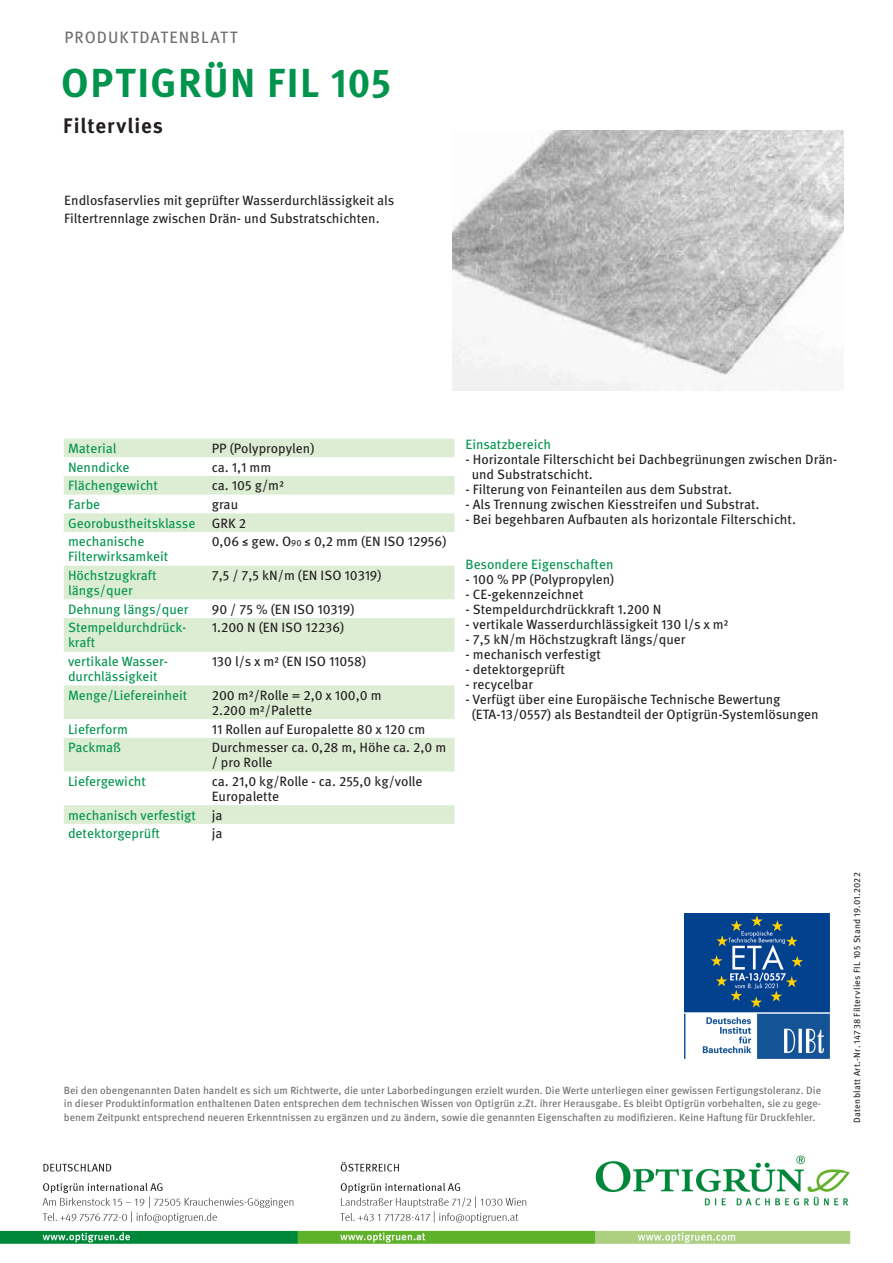
<style>
.page{position:relative;width:893px;height:1263px;background:#fff}
.page>*{position:absolute;margin:0;border:0;box-sizing:border-box;transform-origin:0 0}
.Titel_Headline_Versa{font:700 40.5px "Meta Pro";letter-spacing:.035em;color:#00944d}
.t1{font:700 21px "Meta Pro";letter-spacing:.05em;color:#231f20}
.t2{font:16.5px "Meta Pro";letter-spacing:.065em;color:#6c6d70}
.t3{font:13.5px/15px "Meta Pro";color:#231f20}
.t4{font:13.5px/15px "Meta Pro";color:#00944d}
.t5{font:10.5px/13.5px "Meta Pro";color:#6c6d70;text-align:justify}
.fliesstext_book{font:9px "Meta Pro";letter-spacing:.035em;color:#231f20}
.s1{font-size:9px}
</style>
<div class="page">
<svg style="left:64px;top:439px;width:390px;height:385px;fill:#ddedd4"></svg>
<img style="left:452px;top:130px;width:391px;height:260px">
<img style="left:0;top:1155px;width:851px;height:89px">
<img style="left:684px;top:913px;width:145px;height:145px">
<p class="t2" style="left:64px;top:26px;width:175px">PRODUKTDATENBLATT</p>
<p class="Titel_Headline_Versa" style="left:61px;top:57px;width:331px">OPTIGRÜN FIL 105</p>
<p class="t1" style="left:63px;top:112px;width:101px">Filtervlies</p>
<p class="t3" style="left:64px;top:193px;width:332px">Endlosfaservlies mit geprüfter Wasserdurchlässigkeit als</p>
<p class="t3" style="left:64px;top:211px;width:317px">Filtertrennlage zwischen Drän- und Substratschichten.</p>
<p class="t4" style="left:68px;top:441px;width:50px">Material</p>
<p class="t3" style="left:212px;top:441px;width:104px">PP (Polypropylen)</p>
<p class="t4" style="left:68px;top:460px;width:63px">Nenndicke</p>
<p class="t3" style="left:212px;top:460px;width:61px">ca. 1,1 mm</p>
<p class="t4" style="left:68px;top:479px;width:91px">Flächengewicht</p>
<p class="t3" style="left:212px;top:479px;width:74px">ca. 105 g/m²</p>
<p class="t4" style="left:68px;top:497px;width:34px">Farbe</p>
<p class="t3" style="left:212px;top:497px;width:28px">grau</p>
<p class="t4" style="left:68px;top:516px;width:129px">Georobustheitsklasse</p>
<p class="t3" style="left:212px;top:516px;width:36px">GRK 2</p>
<p class="t4" style="left:68px;top:535px;width:78px">mechanische</p>
<p class="t4" style="left:68px;top:550px;width:102px">Filterwirksamkeit</p>
<p class="t3" style="left:212px;top:535px;width:236px">0,06 ≤ gew. O<span class="s1">90</span> ≤ 0,2 mm (EN ISO 12956)</p>
<p class="t4" style="left:68px;top:568px;width:90px">Höchstzugkraft</p>
<p class="t4" style="left:68px;top:583px;width:66px">längs/quer</p>
<p class="t3" style="left:212px;top:568px;width:171px">7,5 / 7,5 kN/m (EN ISO 10319)</p>
<p class="t4" style="left:68px;top:602px;width:122px">Dehnung längs/quer</p>
<p class="t3" style="left:212px;top:602px;width:144px">90 / 75 % (EN ISO 10319)</p>
<p class="t4" style="left:68px;top:621px;width:120px">Stempeldurchdrück&shy;kraft</p>
<p class="t3" style="left:212px;top:621px;width:134px">1.200 N (EN ISO 12236)</p>
<p class="t4" style="left:68px;top:654px;width:101px">vertikale Wasser-</p>
<p class="t4" style="left:68px;top:669px;width:91px">durchlässigkeit</p>
<p class="t3" style="left:212px;top:654px;width:156px">130 l/s x m² (EN ISO 11058)</p>
<p class="t4" style="left:68px;top:688px;width:121px">Menge/Liefereinheit</p>
<p class="t3" style="left:212px;top:688px;width:171px">200 m²/Rolle = 2,0 x 100,0 m</p>
<p class="t3" style="left:212px;top:703px;width:102px">2.200 m²/Palette</p>
<p class="t4" style="left:68px;top:722px;width:62px">Lieferform</p>
<p class="t3" style="left:212px;top:722px;width:215px">11 Rollen auf Europalette 80 x 120 cm</p>
<p class="t4" style="left:68px;top:740px;width:55px">Packmaß</p>
<p class="t3" style="left:212px;top:740px;width:236px">Durchmesser ca. 0,28 m, Höhe ca. 2,0 m / pro Rolle</p>
<p class="t4" style="left:68px;top:774px;width:79px">Liefergewicht</p>
<p class="t3" style="left:212px;top:774px;width:212px">ca. 21,0 kg/Rolle - ca. 255,0 kg/volle<br>Europalette</p>
<p class="t4" style="left:68px;top:808px;width:130px">mechanisch verfestigt</p>
<p class="t3" style="left:212px;top:808px;width:12px">ja</p>
<p class="t4" style="left:68px;top:826px;width:93px">detektorgeprüft</p>
<p class="t3" style="left:212px;top:826px;width:12px">ja</p>
<p class="t4" style="left:466px;top:437px;width:87px">Einsatzbereich</p>
<p class="t3" style="left:466px;top:452px;width:373px">- Horizontale Filterschicht bei Dachbegrünungen zwischen Drän-</p>
<p class="t3" style="left:472px;top:467px;width:123px">und Substratschicht.</p>
<p class="t3" style="left:466px;top:482px;width:268px">- Filterung von Feinanteilen aus dem Substrat.</p>
<p class="t3" style="left:466px;top:497px;width:295px">- Als Trennung zwischen Kiesstreifen und Substrat.</p>
<p class="t3" style="left:466px;top:512px;width:332px">- Bei begehbaren Aufbauten als horizontale Filterschicht.</p>
<p class="t4" style="left:466px;top:557px;width:149px">Besondere Eigenschaften</p>
<p class="t3" style="left:466px;top:572px;width:150px">- 100 % PP (Polypropylen)</p>
<p class="t3" style="left:466px;top:587px;width:119px">- CE-gekennzeichnet</p>
<p class="t3" style="left:466px;top:602px;width:197px">- Stempeldurchdrückkraft 1.200 N</p>
<p class="t3" style="left:466px;top:617px;width:264px">- vertikale Wasserdurchlässigkeit 130 l/s x m²</p>
<p class="t3" style="left:466px;top:632px;width:221px">- 7,5 kN/m Höchstzugkraft längs/quer</p>
<p class="t3" style="left:466px;top:647px;width:137px">- mechanisch verfestigt</p>
<p class="t3" style="left:466px;top:662px;width:101px">- detektorgeprüft</p>
<p class="t3" style="left:466px;top:677px;width:69px">- recycelbar</p>
<p class="t3" style="left:466px;top:692px;width:316px">- Verfügt über eine Europäische Technische Bewertung</p>
<p class="t3" style="left:472px;top:707px;width:348px">(ETA-13/0557) als Bestandteil der Optigrün-Systemlösungen</p>
<p class="t5" style="left:64px;top:1084px;width:759px">Bei den obengenannten Daten handelt es sich um Richtwerte, die unter Laborbedingungen erzielt wurden. Die Werte unterliegen einer gewissen Fertigungstoleranz. Die in dieser Produktinformation enthaltenen Daten entsprechen dem technischen Wissen von Optigrün z.Zt. ihrer Herausgabe. Es bleibt Optigrün vorbehalten, sie zu gege&shy;benem Zeitpunkt entsprechend neueren Erkenntnissen zu ergänzen und zu ändern, sowie die genannten Eigenschaften zu modifizieren. Keine Haftung für Druckfehler.</p>
<p class="fliesstext_book" style="left:851px;top:1123px;width:252px;rotate:-90deg">Datenblatt Art.-Nr. 14738 Filtervlies FIL 105 Stand 19.01.2022</p>
</div>
